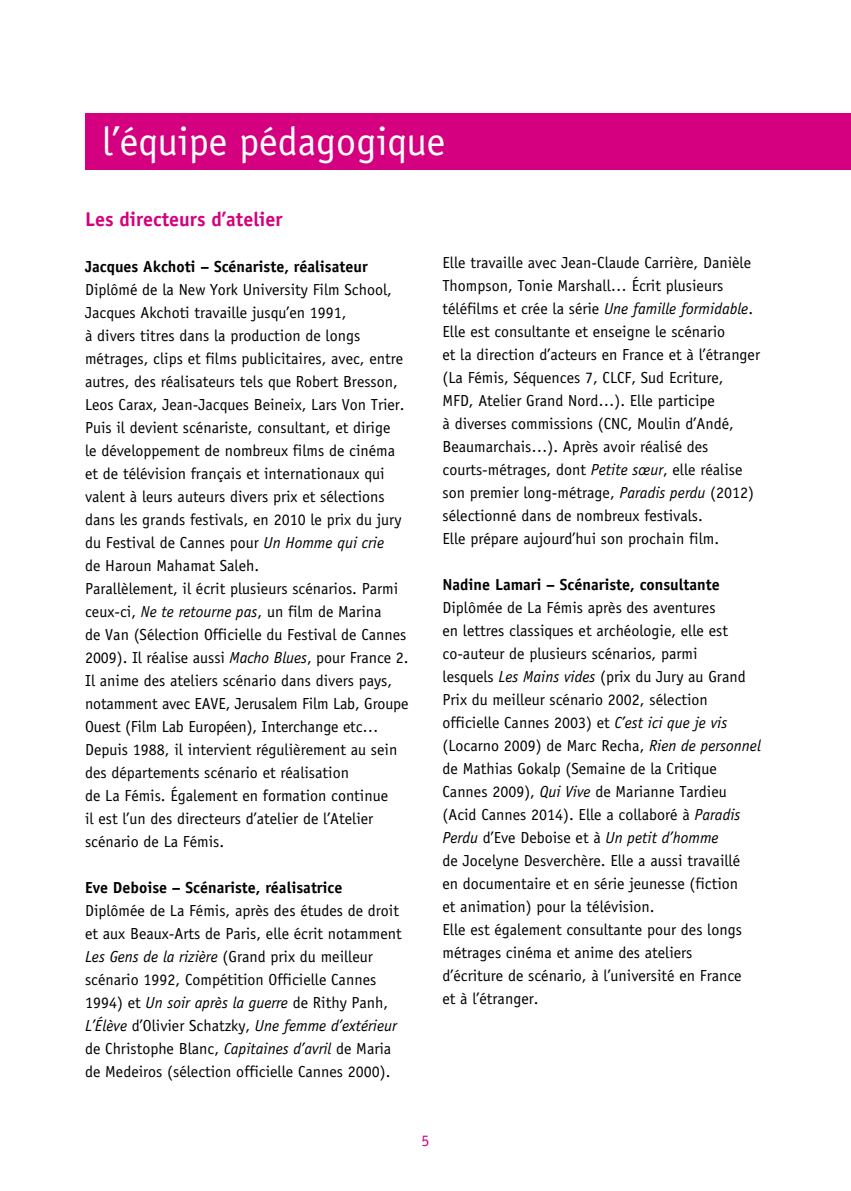
<style>
.page{position:relative;width:851px;height:1191px;background:#fff}
.page>*{position:absolute;margin:0;border:0;box-sizing:border-box;transform-origin:0 0}
.t1{font:40px "Officina Sans";color:#fff}
.t2{font:700 20px "Officina Sans";color:#d4007f}
.t3{font:16px/23px "Officina Sans";color:#000}
.t4{font:700 16px "Officina Sans";color:#000}
.t5{font:16px "Officina Sans";color:#d4007f}
.s1{font-style:italic}
</style>
<div class="page">
<div style="left:85px;top:113px;width:765px;height:57px;background:#d4007f"></div>
<h1 class="t1" style="left:102px;top:118px;width:344px">l’équipe pédagogique</h1>
<p class="t2" style="left:85px;top:206px;width:199px">Les directeurs d’atelier</p>
<p class="t4" style="left:85px;top:256px;width:284px">Jacques Akchoti – Scénariste, réalisateur</p>
<p class="t3" style="left:85px;top:278px;width:325px">Diplômé de la New York University Film School, Jacques Akchoti travaille jusqu’en 1991,<br>à divers titres dans la production de longs métrages, clips et films publicitaires, avec, entre autres, des réalisateurs tels que Robert Bresson, Leos Carax, Jean-Jacques Beineix, Lars Von Trier.<br>Puis il devient scénariste, consultant, et dirige<br>le développement de nombreux films de cinéma et de télévision français et internationaux qui valent à leurs auteurs divers prix et sélections dans les grands festivals, en 2010 le prix du jury du Festival de Cannes pour <span class="s1">Un Homme qui crie<br></span>de Haroun Mahamat Saleh.<br>Parallèlement, il écrit plusieurs scénarios. Parmi ceux-ci, <span class="s1">Ne te retourne pas</span>, un film de Marina<br>de Van (Sélection Officielle du Festival de Cannes 2009). Il réalise aussi <span class="s1">Macho Blues</span>, pour France 2.<br>Il anime des ateliers scénario dans divers pays, notamment avec EAVE, Jerusalem Film Lab, Groupe Ouest (Film Lab Européen), Interchange etc… Depuis 1988, il intervient régulièrement au sein des départements scénario et réalisation<br>de La Fémis. Également en formation continue<br>il est l’un des directeurs d’atelier de l’Atelier scénario de La Fémis.</p>
<p class="t4" style="left:85px;top:877px;width:259px">Eve Deboise – Scénariste, réalisatrice</p>
<p class="t3" style="left:85px;top:898px;width:318px">Diplômée de La Fémis, après des études de droit et aux Beaux-Arts de Paris, elle écrit notamment <span class="s1">Les Gens de la rizière</span> (Grand prix du meilleur scénario 1992, Compétition Officielle Cannes 1994) et <span class="s1">Un soir après la guerre</span> de Rithy Panh, <span class="s1">L’Élève</span> d’Olivier Schatzky, <span class="s1">Une femme d’extérieur </span>de Christophe Blanc, <span class="s1">Capitaines d’avril</span> de Maria de Medeiros (sélection officielle Cannes 2000).</p>
<p class="t3" style="left:442px;top:251px;width:319px">Elle travaille avec Jean-Claude Carrière, Danièle Thompson, Tonie Marshall… Écrit plusieurs téléfilms et crée la série <span class="s1">Une famille formidable</span>.<br>Elle est consultante et enseigne le scénario<br>et la direction d’acteurs en France et à l’étranger (La Fémis, Séquences 7, CLCF, Sud Ecriture,<br>MFD, Atelier Grand Nord…). Elle participe<br>à diverses commissions (CNC, Moulin d’Andé, Beaumarchais…). Après avoir réalisé des courts-métrages, dont <span class="s1">Petite sœur</span>, elle réalise son premier long-métrage, <span class="s1">Paradis perdu</span> (2012) sélectionné dans de nombreux festivals.<br>Elle prépare aujourd’hui son prochain film.</p>
<p class="t4" style="left:442px;top:574px;width:278px">Nadine Lamari – Scénariste, consultante</p>
<p class="t3" style="left:442px;top:596px;width:320px">Diplômée de La Fémis après des aventures<br>en lettres classiques et archéologie, elle est co-auteur de plusieurs scénarios, parmi<br>lesquels <span class="s1">Les Mains vides</span> (prix du Jury au Grand Prix du meilleur scénario 2002, sélection officielle Cannes 2003) et <span class="s1">C’est ici que je vis </span>(Locarno 2009) de Marc Recha, <span class="s1">Rien de personnel </span>de Mathias Gokalp (Semaine de la Critique Cannes 2009), <span class="s1">Qui Vive</span> de Marianne Tardieu (Acid Cannes 2014). Elle a collaboré à <span class="s1">Paradis Perdu</span> d’Eve Deboise et à <span class="s1">Un petit d’homme<br></span>de Jocelyne Desverchère. Elle a aussi travaillé<br>en documentaire et en série jeunesse (fiction<br>et animation) pour la télévision.<br>Elle est également consultante pour des longs métrages cinéma et anime des ateliers<br>d’écriture de scénario, à l’université en France<br>et à l’étranger.</p>
<p class="t5" style="left:421px;top:1131px;width:9px">5</p>
</div>
